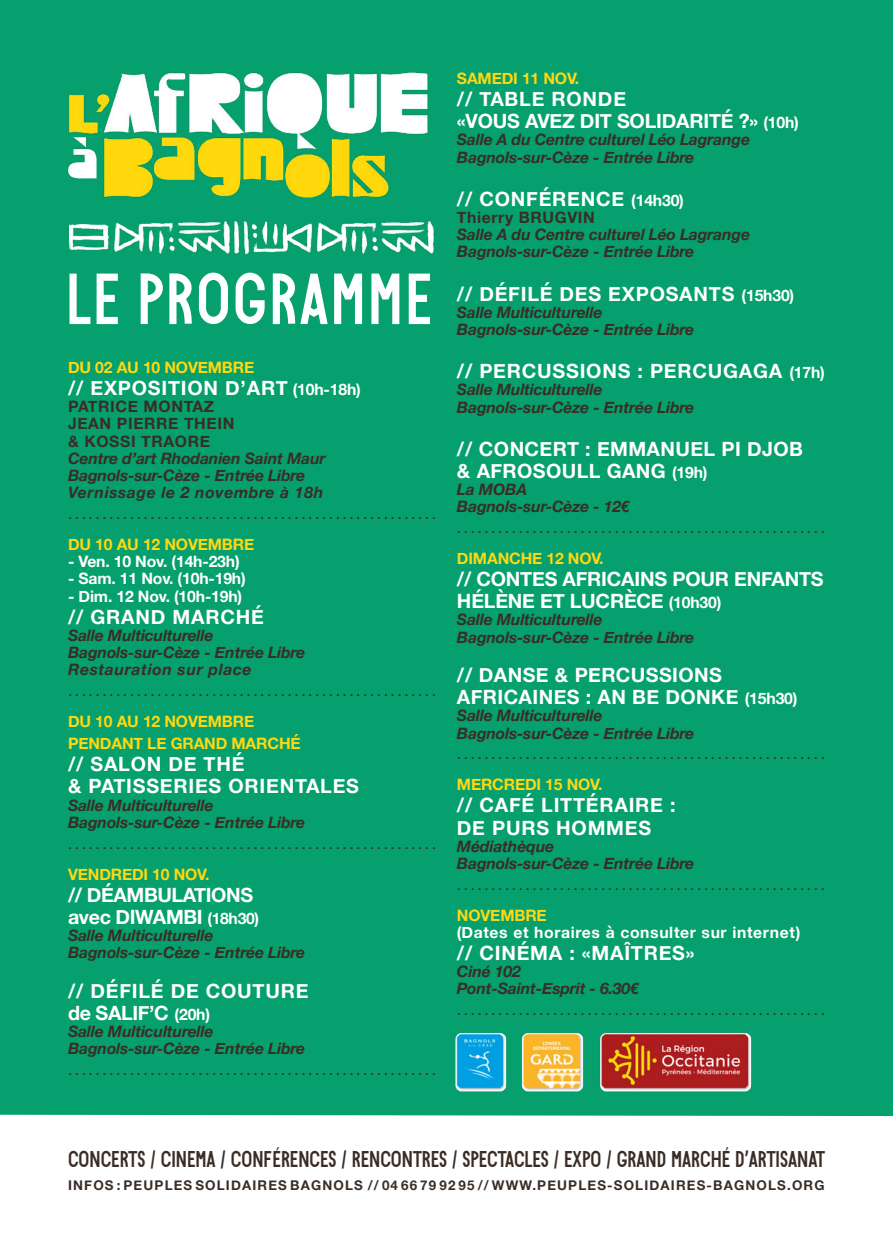
<style>
.page{position:relative;width:893px;height:1259px;background:#fff}
.page>*{position:absolute;margin:0;border:0;box-sizing:border-box;transform-origin:0 0}
.t1{font:72px "Bonjour De Jong Sans";letter-spacing:.03em;color:#fff}
.t2{font:22.8px "Bonjour De Jong Sans";color:#3a2d26}
.t3{font:700 19.8px/22.2px "Helvetica Neue";letter-spacing:.04em;color:#fff}
.t4{font:700 19.8px/22.2px "Helvetica Neue";letter-spacing:-.01em;color:#fff}
.t5{font:700 19.8px/22.2px "Helvetica Neue";letter-spacing:.02em;color:#fff}
.t6{font:700 19.8px/22.2px "Helvetica Neue";letter-spacing:-.02em;color:#fff}
.t7{font:italic 700 15.6px/17.1px "Helvetica Neue";letter-spacing:-.01em;color:#3a2d26}
.t8{font:15.6px "Helvetica Neue";color:#3a2d26}
.t9{font:700 15.6px/22.2px "Helvetica Neue";letter-spacing:-.01em;color:#ffd810}
.t10{font:700 15.6px "Helvetica Neue";letter-spacing:-.01em;color:#fff}
.t11{font:700 15.6px/17.1px "Helvetica Neue";letter-spacing:.04em;color:#3a2d26}
.t12{font:700 15.6px "Helvetica Neue";letter-spacing:.03em;color:#fff}
.t13{font:700 13.5px "Helvetica Neue";letter-spacing:.085em;color:#3a2d26}
.s1{font-size:15.6px}
</style>
<div class="page">
<div style="left:0;top:0;width:893px;height:1116px;background:#05a06e"></div>
<img style="left:446px;top:1029px;width:62px;height:64px">
<img style="left:521px;top:1029px;width:64px;height:64px">
<img style="left:600px;top:1029px;width:155px;height:64px">
<img style="left:67px;top:72px;width:363px;height:125px">
<img style="left:69px;top:222px;width:244px;height:32px">
<img style="left:317px;top:222px;width:119px;height:32px">
<h1 class="t1" style="left:66px;top:259px;width:367px">LE PROGRAMME</h1>
<p class="t9" style="left:68px;top:356px;width:188px">DU 02 AU 10 NOVEMBRE</p>
<p class="t3" style="left:68px;top:377px;width:294px">// EXPOSITION D’ART <span class="s1">(10h-18h)</span></p>
<p class="t11" style="left:68px;top:398px;width:168px">PATRICE MONTAZ<br>JEAN PIERRE THEIN &amp; KOSSI TRAORE</p>
<p class="t7" style="left:68px;top:450px;width:259px">Centre d’art Rhodanien Saint Maur<br>Bagnols-sur-Cèze - Entrée Libre<br>Vernissage le 2 novembre à 18h</p>
<p class="t8" style="left:68px;top:502px;width:370px">......................................................</p>
<p class="t9" style="left:68px;top:533px;width:188px">DU 10 AU 12 NOVEMBRE</p>
<p class="t10" style="left:68px;top:549px;width:173px">- Ven. 10 Nov. (14h-23h)</p>
<p class="t10" style="left:68px;top:566px;width:179px">- Sam. 11 Nov. (10h-19h)</p>
<p class="t10" style="left:68px;top:584px;width:176px">- Dim. 12 Nov. (10h-19h)</p>
<p class="t3" style="left:68px;top:606px;width:197px">// GRAND MARCHÉ</p>
<p class="t7" style="left:68px;top:627px;width:239px">Salle Multiculturelle<br>Bagnols-sur-Cèze - Entrée Libre<br>Restauration sur place</p>
<p class="t8" style="left:68px;top:679px;width:370px">......................................................</p>
<p class="t9" style="left:68px;top:711px;width:234px">DU 10 AU 12 NOVEMBRE<br>PENDANT LE GRAND MARCHÉ</p>
<p class="t3" style="left:68px;top:753px;width:293px">// SALON DE THÉ<br>&amp; PATISSERIES ORIENTALES</p>
<p class="t7" style="left:68px;top:797px;width:239px">Salle Multiculturelle<br>Bagnols-sur-Cèze - Entrée Libre</p>
<p class="t8" style="left:68px;top:831px;width:370px">......................................................</p>
<p class="t9" style="left:68px;top:863px;width:143px">VENDREDI 10 NOV.</p>
<p class="t6" style="left:68px;top:884px;width:193px">// DÉAMBULATIONS avec DIWAMBI <span class="s1">(18h30)</span></p>
<p class="t7" style="left:68px;top:927px;width:239px">Salle Multiculturelle<br>Bagnols-sur-Cèze - Entrée Libre</p>
<p class="t3" style="left:68px;top:980px;width:242px">// DÉFILÉ DE COUTURE de SALIF’C <span class="s1">(20h)</span></p>
<p class="t7" style="left:68px;top:1023px;width:239px">Salle Multiculturelle<br>Bagnols-sur-Cèze - Entrée Libre</p>
<p class="t8" style="left:68px;top:1058px;width:370px">......................................................</p>
<p class="t9" style="left:457px;top:68px;width:124px">SAMEDI 11 NOV.</p>
<p class="t4" style="left:457px;top:88px;width:343px">// TABLE RONDE<br>«VOUS AVEZ DIT SOLIDARITÉ ?» <span class="s1">(10h)</span></p>
<p class="t7" style="left:457px;top:132px;width:295px">Salle A du Centre culturel Léo Lagrange<br>Bagnols-sur-Cèze - Entrée Libre</p>
<p class="t3" style="left:457px;top:188px;width:229px">// CONFÉRENCE <span class="s1">(14h30)</span></p>
<p class="t11" style="left:457px;top:209px;width:139px">Thierry BRUGVIN</p>
<p class="t7" style="left:457px;top:226px;width:295px">Salle A du Centre culturel Léo Lagrange<br>Bagnols-sur-Cèze - Entrée Libre</p>
<p class="t3" style="left:457px;top:283px;width:339px">// DÉFILÉ DES EXPOSANTS <span class="s1">(15h30)</span></p>
<p class="t7" style="left:457px;top:304px;width:239px">Salle Multiculturelle<br>Bagnols-sur-Cèze - Entrée Libre</p>
<p class="t3" style="left:457px;top:360px;width:369px">// PERCUSSIONS : PERCUGAGA <span class="s1">(17h)</span></p>
<p class="t7" style="left:457px;top:382px;width:239px">Salle Multiculturelle<br>Bagnols-sur-Cèze - Entrée Libre</p>
<p class="t5" style="left:457px;top:438px;width:347px">// CONCERT : EMMANUEL PI DJOB &amp; AFROSOULL GANG <span class="s1">(19h)</span></p>
<p class="t7" style="left:457px;top:481px;width:174px">La MOBA<br>Bagnols-sur-Cèze - 12€</p>
<p class="t8" style="left:457px;top:516px;width:370px">......................................................</p>
<p class="t9" style="left:457px;top:548px;width:148px">DIMANCHE 12 NOV.</p>
<p class="t4" style="left:457px;top:568px;width:368px">// CONTES AFRICAINS POUR ENFANTS<br>HÉLÈNE ET LUCRÈCE <span class="s1">(10h30)</span></p>
<p class="t7" style="left:457px;top:612px;width:239px">Salle Multiculturelle<br>Bagnols-sur-Cèze - Entrée Libre</p>
<p class="t5" style="left:457px;top:664px;width:342px">// DANSE &amp; PERCUSSIONS<br>AFRICAINES : AN BE DONKE <span class="s1">(15h30)</span></p>
<p class="t7" style="left:457px;top:707px;width:239px">Salle Multiculturelle<br>Bagnols-sur-Cèze - Entrée Libre</p>
<p class="t8" style="left:457px;top:742px;width:370px">......................................................</p>
<p class="t9" style="left:457px;top:774px;width:147px">MERCREDI 15 NOV.</p>
<p class="t3" style="left:457px;top:795px;width:220px">// CAFÉ LITTÉRAIRE :<br>DE PURS HOMMES</p>
<p class="t7" style="left:457px;top:838px;width:239px">Médiathèque<br>Bagnols-sur-Cèze - Entrée Libre</p>
<p class="t8" style="left:457px;top:873px;width:370px">......................................................</p>
<p class="t9" style="left:457px;top:904px;width:91px">NOVEMBRE</p>
<p class="t12" style="left:457px;top:920px;width:345px">(Dates et horaires à consulter sur internet)</p>
<p class="t3" style="left:457px;top:942px;width:239px">// CINÉMA : «MAÎTRES»</p>
<p class="t7" style="left:457px;top:963px;width:183px">Ciné 102<br>Pont-Saint-Esprit - 6.30€</p>
<p class="t8" style="left:457px;top:998px;width:370px">......................................................</p>
<h2 class="t2" style="left:68px;top:1146px;width:758px">CONCERTS / CINEMA / CONFÉRENCES / RENCONTRES / SPECTACLES / EXPO / GRAND MARCHÉ D’ARTISANAT</h2>
<p class="t13" style="left:68px;top:1174px;width:758px">INFOS : PEUPLES SOLIDAIRES BAGNOLS // 04 66 79 92 95 // WWW.PEUPLES-SOLIDAIRES-BAGNOLS.ORG</p>
</div>
